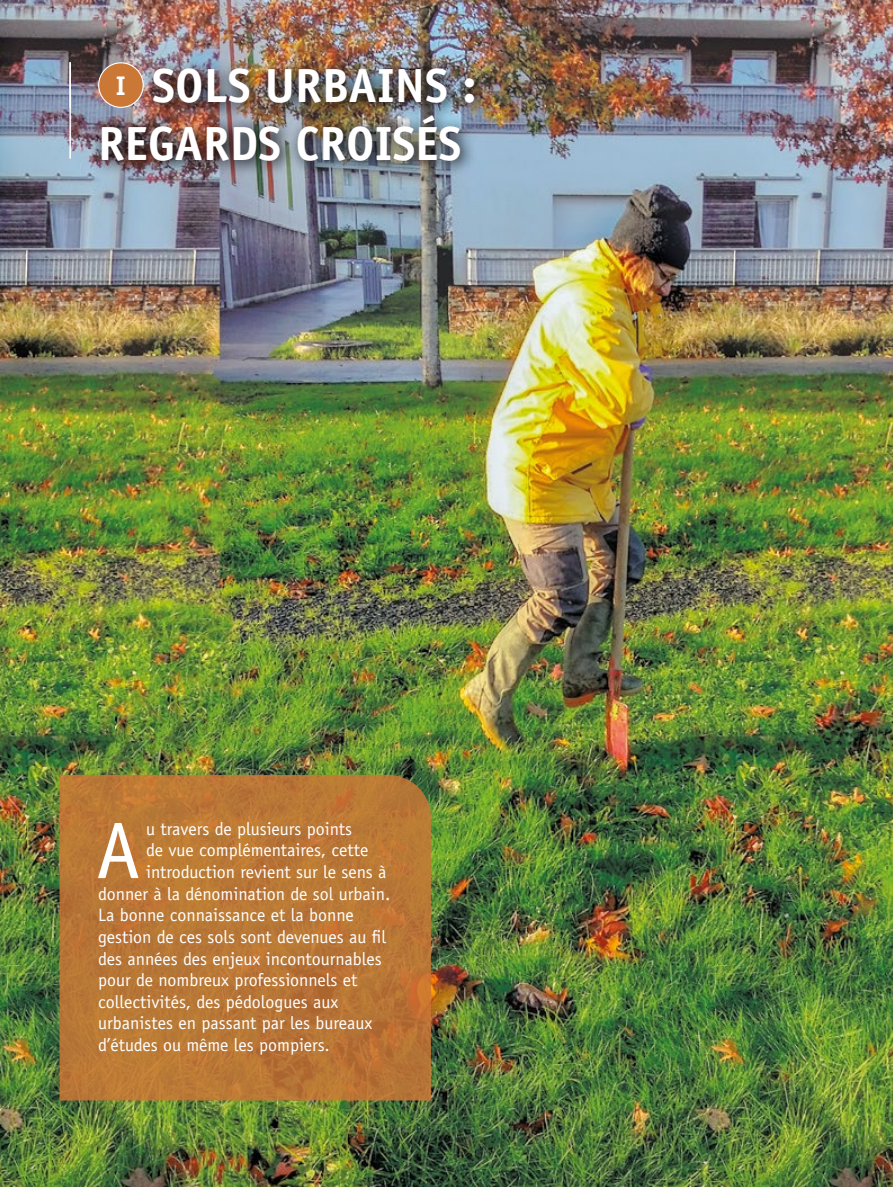
<style>
.page{position:relative;width:893px;height:1187px;background:#fff}
.page>*{position:absolute;margin:0;border:0;box-sizing:border-box;transform-origin:0 0}
.t1{font:80.4px "Officina Sans Std";color:#fff}
.t2{font:700 48px/57.6px "Officina Sans Std";color:#fff}
.t3{font:700 27px "Officina Sans Std";color:#fff}
.t4{font:18px "Officina Sans Std";color:#fff}
</style>
<div class="page">
<img style="left:1px;top:0;width:892px;height:1186px">
<img style="left:91px;top:58px;width:399px;height:119px">
<div style="left:99px;top:63px;width:44px;height:44px;background:#cb7736;border-radius:50%"></div>
<div style="left:98px;top:62px;width:46px;height:46px;border:1px solid #fff;border-radius:50%"></div>
<svg style="left:60px;top:775px;width:371px;height:325px;background:#b97635"></svg>
<hr style="left:69px;top:62px;width:2px;height:97px;background:#fff">
<h2 class="t2" style="left:98px;top:57px;width:380px;text-indent:54px">SOLS URBAINS :<br>REGARDS CROISÉS</h2>
<h3 class="t3" style="left:116px;top:69px;width:11px">I</h3>
<h1 class="t1" style="left:96px;top:803px;width:46px">A</h1>
<p class="t4" style="left:146px;top:818px;width:208px">u travers de plusieurs points</p>
<p class="t4" style="left:146px;top:839px;width:224px">de vue complémentaires, cette</p>
<p class="t4" style="left:146px;top:861px;width:242px">introduction revient sur le sens à</p>
<p class="t4" style="left:98px;top:883px;width:294px">donner à la dénomination de sol urbain.</p>
<p class="t4" style="left:98px;top:904px;width:257px">La bonne connaissance et la bonne</p>
<p class="t4" style="left:98px;top:926px;width:290px">gestion de ces sols sont devenues au fil</p>
<p class="t4" style="left:98px;top:947px;width:285px">des années des enjeux incontournables</p>
<p class="t4" style="left:98px;top:969px;width:261px">pour de nombreux professionnels et</p>
<p class="t4" style="left:98px;top:991px;width:242px">collectivités, des pédologues aux</p>
<p class="t4" style="left:98px;top:1012px;width:276px">urbanistes en passant par les bureaux</p>
<p class="t4" style="left:98px;top:1034px;width:233px">d’études ou même les pompiers.</p>
</div>
